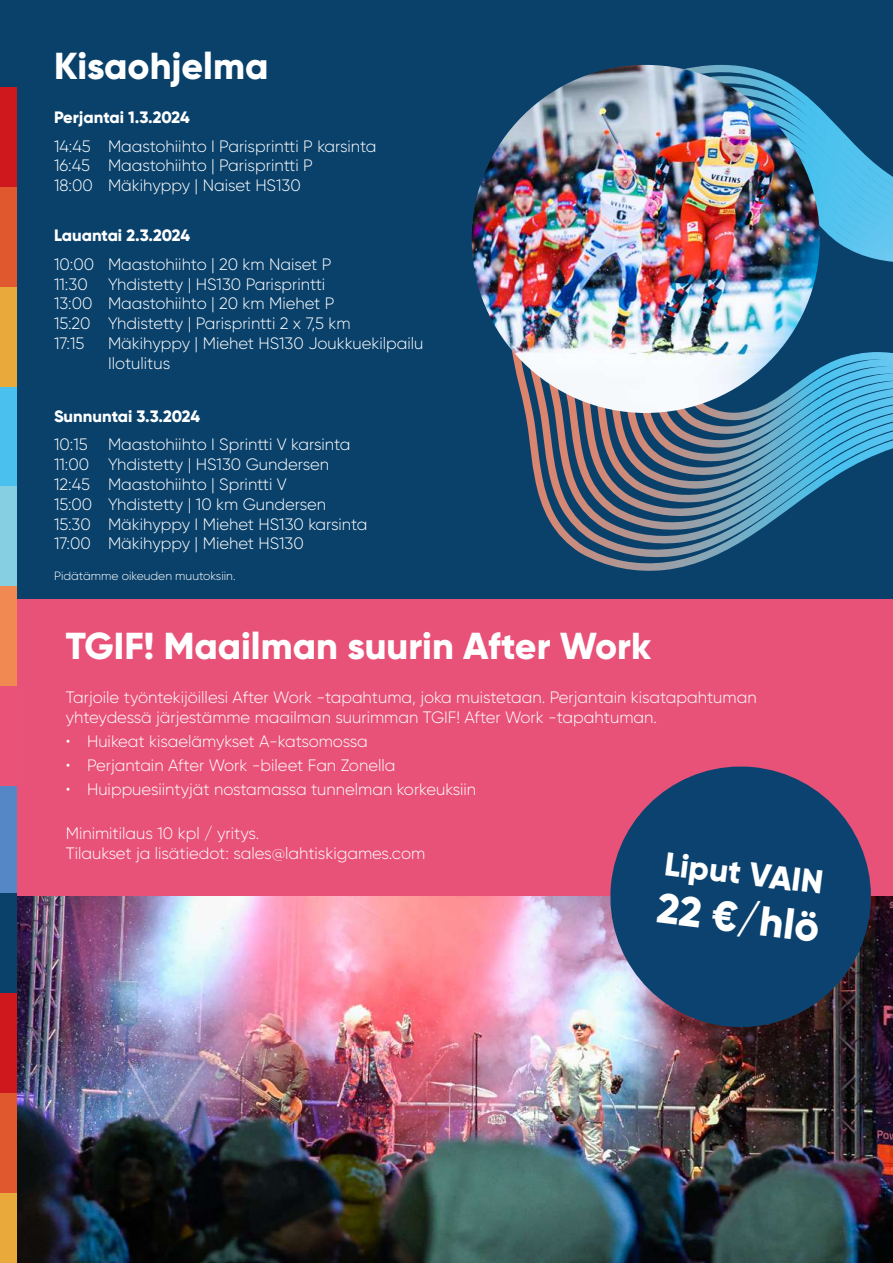
<style>
.page{position:relative;width:893px;height:1263px;background:#fff}
.page>*{position:absolute;margin:0;border:0;box-sizing:border-box;transform-origin:0 0}
.t1{font:800 42px "Gilroy";color:#fff}
.t2{font:800 37.5px "Gilroy";color:#fff}
.t3{font:800 33px "Gilroy";color:#fff}
.t4{font:300 16.5px/19.8px "Gilroy";color:#fff}
.t5{font:800 16.5px "Gilroy";color:#fff}
.t6{font:300 12px "Gilroy";color:#fff}
</style>
<div class="page">
<div style="left:0;top:0;width:893px;height:1012px;background:#09416b"></div>
<svg style="left:507px;top:65px;width:268px;height:506px"></svg>
<svg style="left:522px;top:76px;width:273px;height:483px"></svg>
<svg style="left:537px;top:87px;width:272px;height:458px"></svg>
<svg style="left:551px;top:98px;width:271px;height:434px"></svg>
<svg style="left:566px;top:110px;width:266px;height:408px"></svg>
<svg style="left:580px;top:121px;width:263px;height:383px"></svg>
<svg style="left:595px;top:132px;width:258px;height:358px"></svg>
<svg style="left:610px;top:143px;width:254px;height:333px"></svg>
<svg style="left:624px;top:154px;width:267px;height:309px"></svg>
<svg style="left:639px;top:165px;width:254px;height:284px"></svg>
<svg style="left:653px;top:177px;width:240px;height:258px"></svg>
<svg style="left:668px;top:188px;width:225px;height:233px"></svg>
<img style="left:472px;top:65px;width:348px;height:348px;border-radius:174px">
<div style="left:0;top:600px;width:893px;height:302px;background:#e85278"></div>
<img style="left:17px;top:897px;width:876px;height:366px">
<svg style="left:604px;top:766px;width:273px;height:267px;fill:#0c426f"></svg>
<div style="left:0;top:87px;width:17px;height:107px;background:#cf181e"></div>
<div style="left:0;top:187px;width:17px;height:107px;background:#e0582e"></div>
<div style="left:0;top:287px;width:17px;height:107px;background:#eaaa3b"></div>
<div style="left:0;top:387px;width:17px;height:107px;background:#49c0ed"></div>
<div style="left:0;top:486px;width:17px;height:107px;background:#86cee2"></div>
<div style="left:0;top:586px;width:17px;height:107px;background:#f18952"></div>
<div style="left:0;top:686px;width:17px;height:107px;background:#ea5278"></div>
<div style="left:0;top:786px;width:17px;height:107px;background:#5587c6"></div>
<div style="left:0;top:893px;width:17px;height:107px;background:#09416b"></div>
<div style="left:0;top:993px;width:17px;height:107px;background:#cf181e"></div>
<div style="left:0;top:1093px;width:17px;height:107px;background:#e0582e"></div>
<div style="left:0;top:1192px;width:17px;height:71px;background:#eaaa3b"></div>
<h2 class="t2" style="left:54px;top:42px;width:216px">Kisaohjelma</h2>
<p class="t5" style="left:54px;top:107px;width:137px">Perjantai 1.3.2024</p>
<p class="t4" style="left:54px;top:136px;width:324px">14:45 Maastohiihto I Parisprintti P karsinta<br>16:45 Maastohiihto | Parisprintti P<br>18:00 Mäkihyppy | Naiset HS130</p>
<p class="t5" style="left:54px;top:225px;width:138px">Lauantai 2.3.2024</p>
<p class="t4" style="left:54px;top:254px;width:298px">10:00 Maastohiihto | 20 km Naiset P<br>11:30 Yhdistetty | HS130 Parisprintti<br>13:00 Maastohiihto | 20 km Miehet P<br>15:20 Yhdistetty | Parisprintti 2 x 7,5 km<br>17:15</p>
<p class="t4" style="left:108px;top:333px;width:317px">Mäkihyppy | Miehet HS130 Joukkuekilpailu<br>Ilotulitus</p>
<p class="t5" style="left:54px;top:405px;width:148px">Sunnuntai 3.3.2024</p>
<p class="t4" style="left:54px;top:434px;width:315px">10:15 Maastohiihto I Sprintti V karsinta 11:00 Yhdistetty | HS130 Gundersen 12:45 Maastohiihto | Sprintti V<br>15:00 Yhdistetty | 10 km Gundersen<br>15:30 Mäkihyppy I Miehet HS130 karsinta 17:00 Mäkihyppy | Miehet HS130</p>
<p class="t6" style="left:54px;top:569px;width:183px">Pidätämme oikeuden muutoksiin.</p>
<h2 class="t2" style="left:66px;top:623px;width:587px">TGIF! Maailman suurin After Work</h2>
<p class="t4" style="left:66px;top:687px;width:692px">Tarjoile työntekijöillesi After Work -tapahtuma, joka muistetaan. Perjantain kisatapahtuman yhteydessä järjestämme maailman suurimman TGIF! After Work -tapahtuman.</p>
<p class="t4" style="left:66px;top:731px;width:304px">• Huikeat kisaelämykset A-katsomossa</p>
<p class="t4" style="left:66px;top:755px;width:331px">• Perjantain After Work -bileet Fan Zonella</p>
<p class="t4" style="left:66px;top:779px;width:412px">• Huippuesiintyjät nostamassa tunnelman korkeuksiin</p>
<p class="t4" style="left:66px;top:823px;width:361px">Minimitilaus 10 kpl / yritys.<br>Tilaukset ja lisätiedot: sales@lahtiskigames.com</p>
<h3 class="t3" style="left:667px;top:842px;width:161px;rotate:7deg">Liput VAIN</h3>
<h1 class="t1" style="left:661px;top:881px;width:165px;rotate:7deg">22 €/hlö</h1>
</div>
